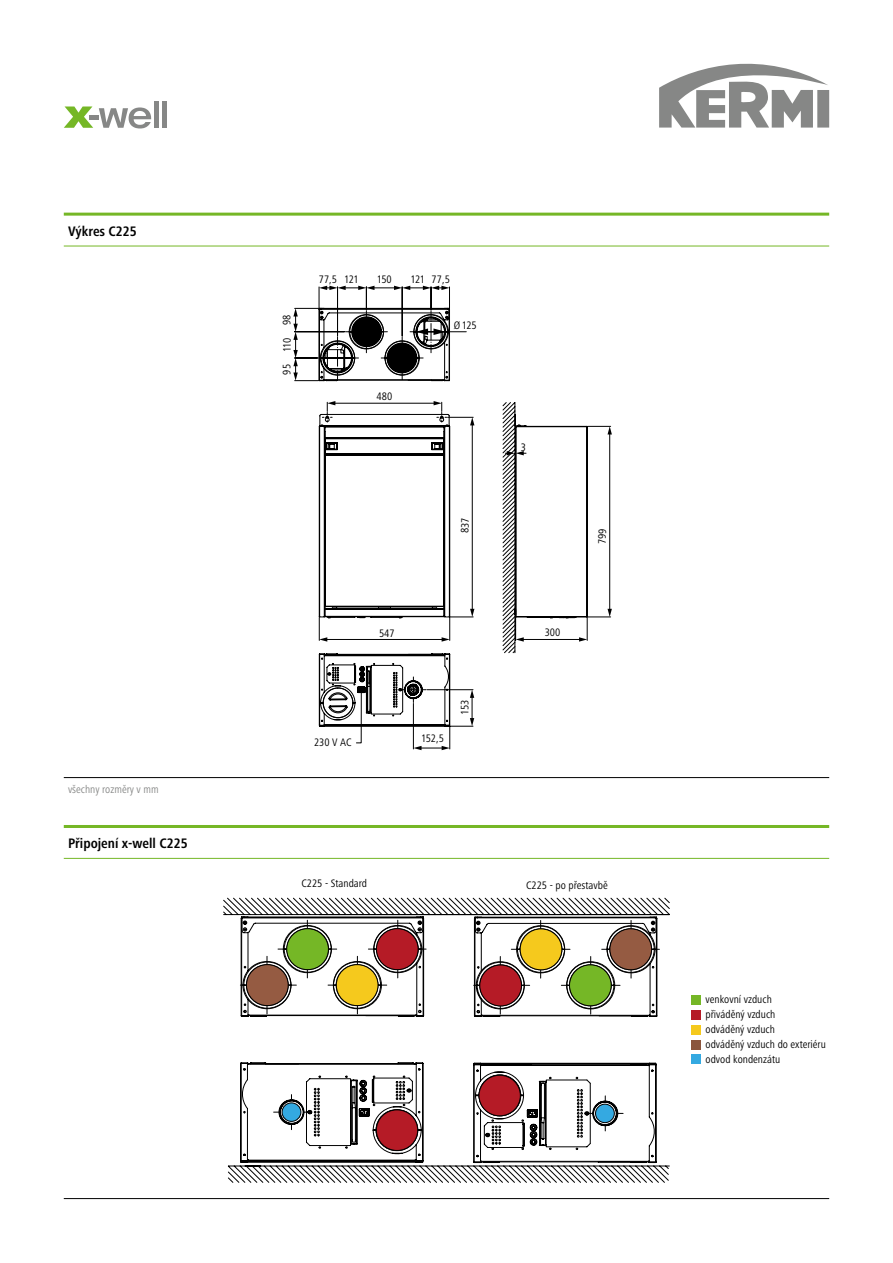
<style>
.page{position:relative;width:893px;height:1263px;background:#fff}
.page>*{position:absolute;margin:0;border:0;box-sizing:border-box;transform-origin:0 0}
.t1{font:700 condensed 14.25px "Frutiger Next LTW1 G";color:#000}
.t2{font:condensed 11.7px "Frutiger Next LTW1 G";color:#000}
.t3{font:condensed 11.25px/14.9px "Frutiger Next LTW1 G";color:#000}
.t4{font:condensed 11.25px "Frutiger Next LTW1 G";color:#868786}
</style>
<div class="page">
<svg style="left:659px;top:63px;width:169px;height:65px"></svg>
<div style="left:817px;top:90px;width:12px;height:38px;background:#868786"></div>
<svg style="left:99px;top:107px;width:52px;height:21px"></svg>
<div style="left:154px;top:101px;width:5px;height:27px;background:#868786"></div>
<div style="left:162px;top:101px;width:5px;height:27px;background:#868786"></div>
<svg style="left:64px;top:106px;width:29px;height:22px"></svg>
<div style="left:89px;top:115px;width:9px;height:5px;background:#868786"></div>
<hr style="left:64px;top:246px;width:765px;height:1px;background:#75b726">
<hr style="left:64px;top:213px;width:765px;height:3px;background:#75b726">
<hr style="left:64px;top:777px;width:765px;height:1px;background:#000">
<svg style="left:516px;top:424px;width:72px;height:195px"></svg>
<svg style="left:318px;top:381px;width:198px;height:317px"></svg>
<svg style="left:505px;top:451px;width:21px;height:4px"></svg>
<svg style="left:356px;top:331px;width:117px;height:418px"></svg>
<hr style="left:609px;top:433px;width:1px;height:177px;background:#000">
<svg style="left:588px;top:426px;width:24px;height:8px"></svg>
<svg style="left:293px;top:286px;width:173px;height:95px"></svg>
<hr style="left:522px;top:639px;width:58px;height:1px;background:#000">
<svg style="left:579px;top:609px;width:33px;height:33px"></svg>
<svg style="left:516px;top:637px;width:8px;height:5px"></svg>
<svg style="left:413px;top:746px;width:37px;height:4px"></svg>
<hr style="left:64px;top:858px;width:765px;height:1px;background:#75b726">
<hr style="left:64px;top:825px;width:765px;height:3px;background:#75b726">
<hr style="left:64px;top:1198px;width:765px;height:1px;background:#000">
<svg style="left:223px;top:897px;width:447px;height:286px"></svg>
<svg style="left:241px;top:918px;width:411px;height:245px"></svg>
<div style="left:691px;top:995px;width:9px;height:10px;background:#75b726"></div>
<div style="left:691px;top:1010px;width:9px;height:9px;background:#b51b26"></div>
<div style="left:691px;top:1025px;width:9px;height:9px;background:#f5c91d"></div>
<div style="left:691px;top:1040px;width:9px;height:9px;background:#8a553d"></div>
<div style="left:691px;top:1055px;width:9px;height:9px;background:#34a9e1"></div>
<svg style="left:318px;top:401px;width:156px;height:326px"></svg>
<p class="t1" style="left:68px;top:223px;width:70px">Výkres C225</p>
<p class="t4" style="left:68px;top:782px;width:92px">všechny rozměry v mm</p>
<p class="t1" style="left:68px;top:835px;width:121px">Připojení x-well C225</p>
<p class="t3" style="left:279px;top:325px;width:12px;rotate:-90deg">98</p>
<p class="t3" style="left:280px;top:375px;width:39px;rotate:-90deg">95 110</p>
<p class="t3" style="left:319px;top:272px;width:41px">77,5 121</p>
<p class="t3" style="left:377px;top:272px;width:17px">150</p>
<p class="t3" style="left:411px;top:272px;width:41px">121 77,5</p>
<p class="t3" style="left:377px;top:389px;width:17px">480</p>
<p class="t3" style="left:454px;top:318px;width:25px">Ø 125</p>
<p class="t3" style="left:521px;top:440px;width:7px">3</p>
<p class="t3" style="left:379px;top:625px;width:17px">547</p>
<p class="t3" style="left:545px;top:625px;width:17px">300</p>
<p class="t3" style="left:314px;top:735px;width:39px">230 V AC</p>
<p class="t3" style="left:421px;top:731px;width:24px">152,5</p>
<p class="t3" style="left:301px;top:876px;width:67px">C225 - Standard</p>
<p class="t3" style="left:526px;top:878px;width:83px">C225 - po přestavbě</p>
<p class="t2" style="left:300px;top:880px;width:71px">C225 - Standard</p>
<p class="t2" style="left:524px;top:880px;width:89px">C225 - Nach Umbau</p>
<p class="t3" style="left:706px;top:992px;width:122px">venkovní vzduch<br>přiváděný vzduch<br>odváděný vzduch<br>odváděný vzduch do exteriéru odvod kondenzátu</p>
</div>
